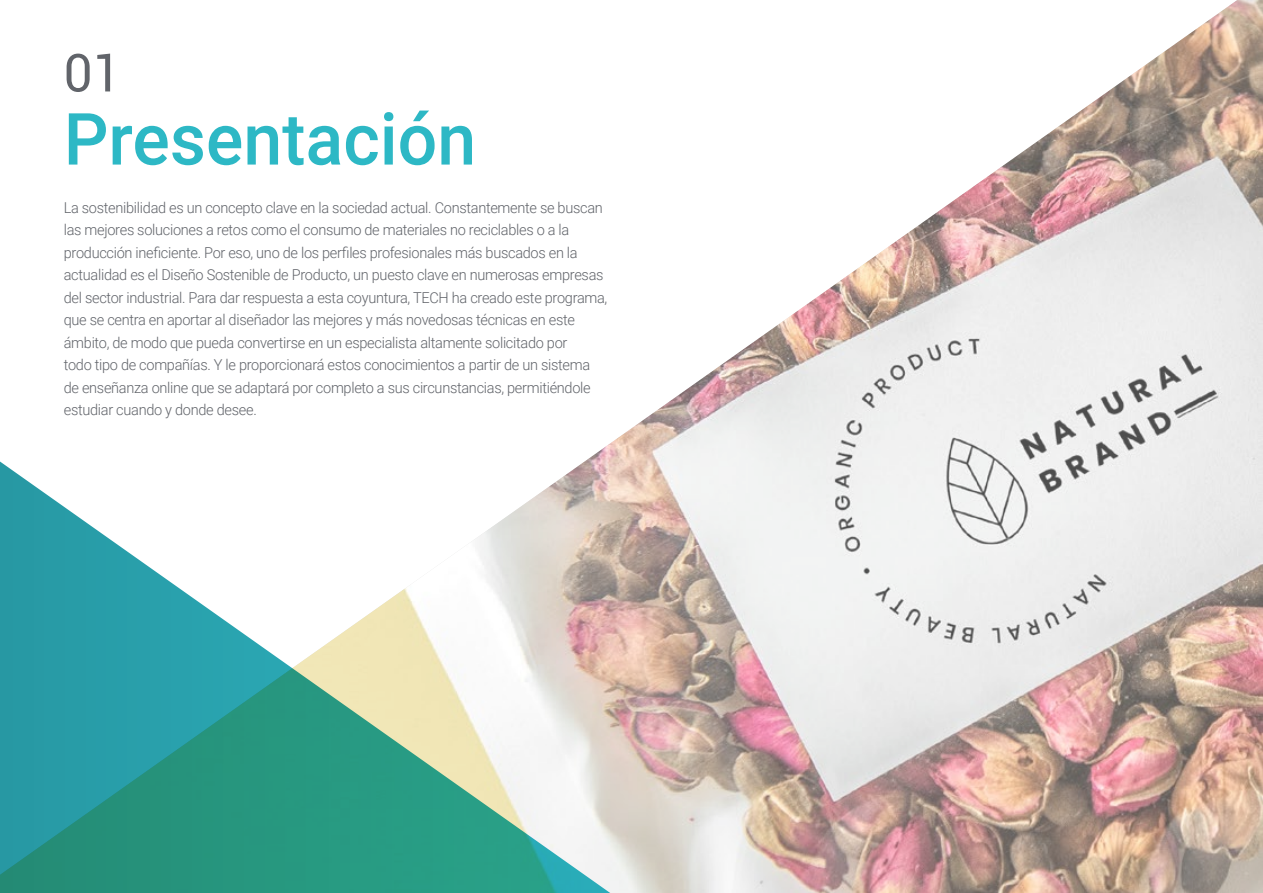
<style>
.page{position:relative;width:1263px;height:893px;background:#fff}
.page>*{position:absolute;margin:0;border:0;box-sizing:border-box;transform-origin:0 0}
.t1{font:500 72px "Roboto";color:#2db8c5}
.t2{font:52.5px "Roboto";color:#61646a}
.t3{font:300 15px/22.5px "Roboto";letter-spacing:-.02em;color:#61646a}
</style>
<div class="page">
<img style="left:607px;top:0;width:656px;height:893px">
<svg style="left:0;top:446px;width:640px;height:447px"></svg>
<h2 class="t2" style="left:64px;top:36px;width:59px">01</h2>
<h1 class="t1" style="left:64px;top:89px;width:414px">Presentación</h1>
<p class="t3" style="left:64px;top:195px;width:545px">La sostenibilidad es un concepto clave en la sociedad actual. Constantemente se buscan las mejores soluciones a retos como el consumo de materiales no reciclables o a la producción ineficiente. Por eso, uno de los perfiles profesionales más buscados en la actualidad es el Diseño Sostenible de Producto, un puesto clave en numerosas empresas del sector industrial. Para dar respuesta a esta coyuntura, TECH ha creado este programa, que se centra en aportar al diseñador las mejores y más novedosas técnicas en este ámbito, de modo que pueda convertirse en un especialista altamente solicitado por<br>todo tipo de compañías. Y le proporcionará estos conocimientos a partir de un sistema de enseñanza online que se adaptará por completo a sus circunstancias, permitiéndole estudiar cuando y donde desee.</p>
</div>
